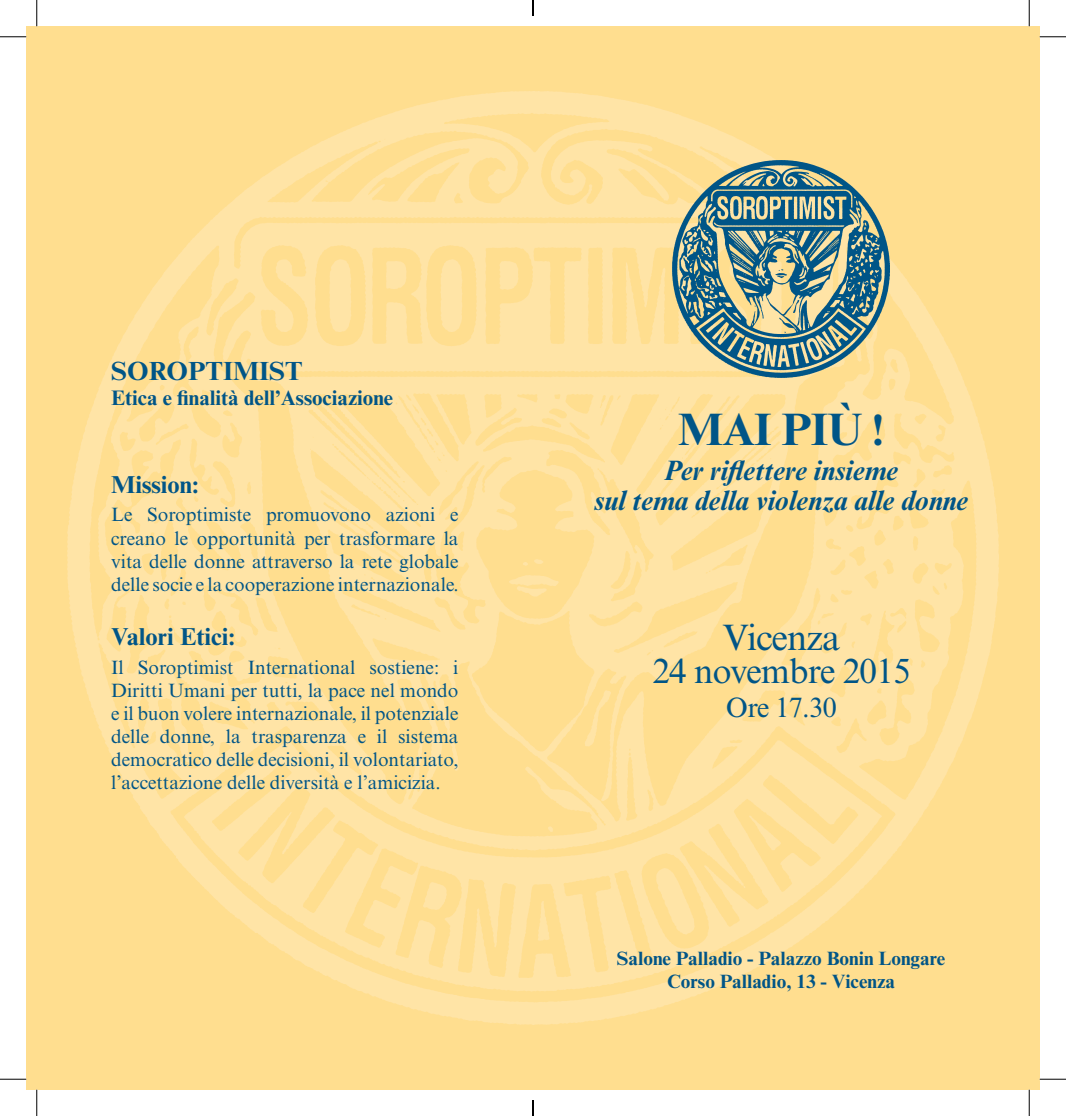
<style>
.page{position:relative;width:1066px;height:1116px;background:#fff}
.page>*{position:absolute;margin:0;border:0;box-sizing:border-box;transform-origin:0 0}
.t1{font:700 45.5px "Times New Roman MT Std";letter-spacing:-.02em;color:#005587}
.t2{font:36.75px "Times New Roman MT Std";letter-spacing:-.02em;color:#005587}
.t3{font:35px "Times New Roman MT Std";letter-spacing:-.02em;color:#005587}
.t4{font:italic 700 28px "Times New Roman MT Std";letter-spacing:-.01em;color:#005587}
.t5{font:28px "Times New Roman MT Std";letter-spacing:-.02em;color:#005587}
.t6{font:700 26.25px "Times New Roman MT Std";color:#005587}
.t7{font:700 24.5px "Times New Roman MT Std";color:#005587}
.t8{font:700 21px "Times New Roman MT Std";color:#005587}
.t9{font:19.25px/23.1px "Times New Roman MT Std";color:#005587;text-align:justify}
.t10{font:700 19.25px "Times New Roman MT Std";color:#005587}
.s1{font-size:43.75px}
</style>
<div class="page">
<div style="left:27px;top:27px;width:521px;height:1061px;background:#ffde8f"></div>
<div style="left:518px;top:27px;width:521px;height:1061px;background:#ffde8f"></div>
<img style="left:68px;top:91px;width:930px;height:933px">
<img style="left:673px;top:160px;width:216px;height:217px">
<svg style="left:0;top:36px;width:26px;height:1px"></svg>
<svg style="left:1039px;top:36px;width:27px;height:1px"></svg>
<svg style="left:0;top:1078px;width:26px;height:1px"></svg>
<svg style="left:1039px;top:1078px;width:27px;height:1px"></svg>
<svg style="left:36px;top:0;width:1px;height:26px"></svg>
<svg style="left:36px;top:1089px;width:1px;height:26px"></svg>
<svg style="left:1029px;top:0;width:1px;height:26px"></svg>
<svg style="left:1029px;top:1089px;width:1px;height:26px"></svg>
<svg style="left:532px;top:0;width:2px;height:16px"></svg>
<svg style="left:532px;top:1100px;width:2px;height:15px"></svg>
<p class="t6" style="left:111px;top:355px;width:193px">SOROPTIMIST</p>
<p class="t8" style="left:111px;top:385px;width:283px">Etica e finalità dell’Associazione</p>
<p class="t7" style="left:111px;top:470px;width:89px">Mission:</p>
<p class="t9" style="left:111px;top:503px;width:349px">Le Soroptimiste promuovono azioni e creano le opportunità per trasformare la vita delle donne attraverso la rete globale delle socie e la cooperazione internazionale.</p>
<p class="t7" style="left:111px;top:622px;width:125px">Valori Etici:</p>
<p class="t9" style="left:111px;top:655px;width:349px">Il Soroptimist International sostiene: i Diritti Umani per tutti, la pace nel mondo e il buon volere internazionale, il potenziale delle donne, la trasparenza e il sistema democratico delle decisioni, il volontariato, l’accettazione delle diversità e l’amicizia.</p>
<p class="t1" style="left:678px;top:401px;width:207px">MAI PIÙ <span class="s1">!</span></p>
<p class="t4" style="left:664px;top:453px;width:236px">Per riflettere insieme</p>
<p class="t4" style="left:594px;top:483px;width:376px">sul tema della violenza alle donne</p>
<p class="t2" style="left:722px;top:616px;width:119px">Vicenza</p>
<p class="t3" style="left:652px;top:651px;width:260px">24 novembre 2015</p>
<p class="t5" style="left:726px;top:691px;width:112px">Ore 17.30</p>
<p class="t10" style="left:617px;top:946px;width:330px">Salone Palladio - Palazzo Bonin Longare</p>
<p class="t10" style="left:667px;top:969px;width:229px">Corso Palladio, 13 - Vicenza</p>
</div>
